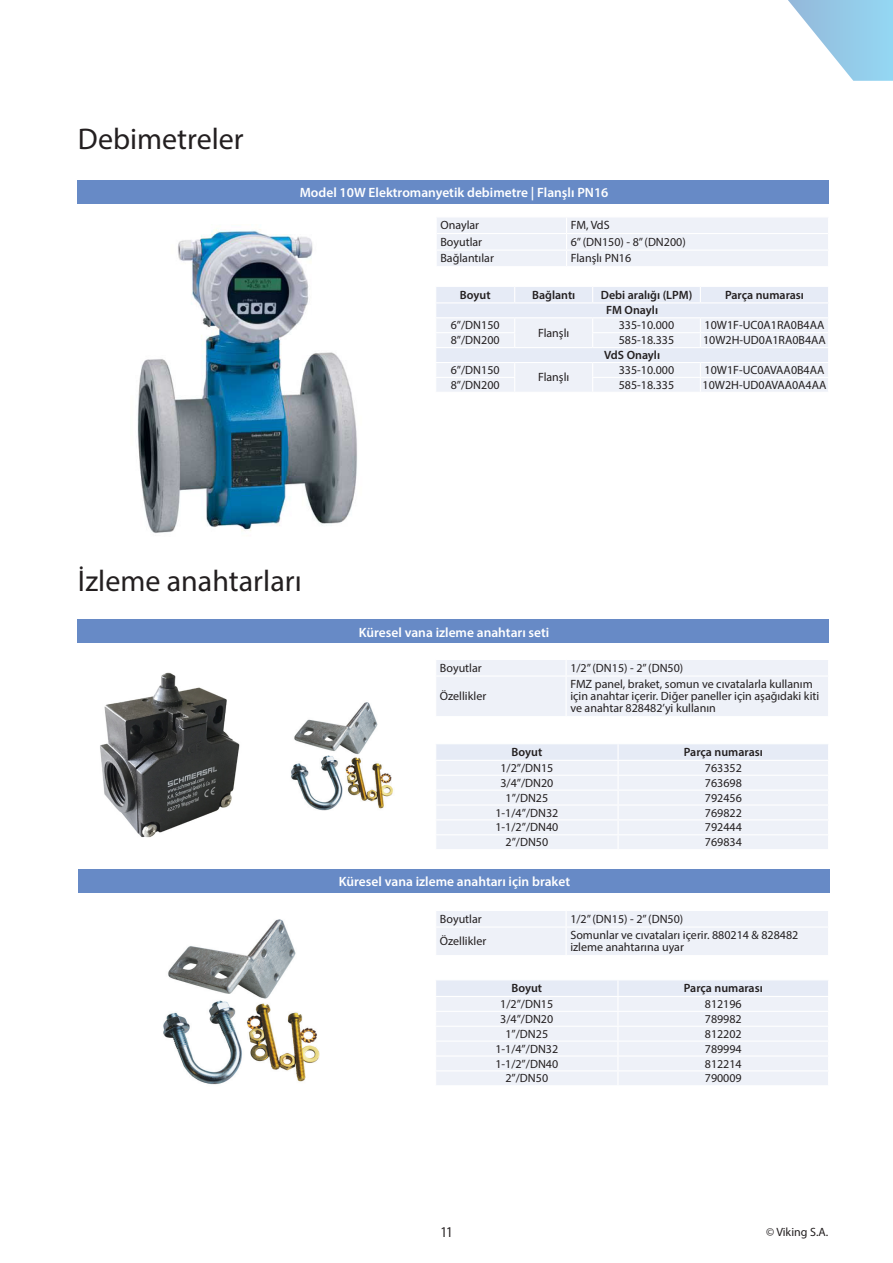
<style>
.page{position:relative;width:893px;height:1263px;background:#fff}
.page>*{position:absolute;margin:0;border:0;box-sizing:border-box;transform-origin:0 0}
.t1{font:30px "Myriad Pro";color:#231f20}
.t2{font:condensed 15px "Myriad Pro";color:#231f20}
.t3{font:600 13.5px "Myriad Pro";color:#fff}
.t4{font:12px/12px "Myriad Pro";color:#231f20}
.t5{font:600 12px "Myriad Pro";color:#231f20}
</style>
<div class="page">
<svg style="left:788px;top:0;width:105px;height:81px"></svg>
<img style="left:137px;top:229px;width:220px;height:304px">
<img style="left:163px;top:919px;width:157px;height:166px">
<img style="left:100px;top:672px;width:140px;height:166px">
<img style="left:291px;top:702px;width:102px;height:109px">
<div style="left:436px;top:287px;width:392px;height:105px;background:#eef1f8"></div>
<hr style="left:592px;top:377px;width:108px;height:1px;background:#fff">
<div style="left:437px;top:218px;width:391px;height:48px;background:#eef1f8"></div>
<hr style="left:437px;top:233px;width:130px;height:1px;background:#fff">
<hr style="left:567px;top:233px;width:261px;height:1px;background:#fff">
<svg style="left:436px;top:744px;width:392px;height:105px;background:#edf1f8"></svg>
<div style="left:436px;top:660px;width:392px;height:56px;background:#eef1f8"></div>
<hr style="left:435px;top:675px;width:131px;height:2px;background:#fff">
<hr style="left:566px;top:675px;width:263px;height:2px;background:#fff">
<hr style="left:566px;top:677px;width:1px;height:39px;background:#fff">
<svg style="left:436px;top:980px;width:392px;height:105px;background:#edf1f8"></svg>
<div style="left:436px;top:911px;width:392px;height:44px;background:#eef1f8"></div>
<div style="left:78px;top:180px;width:751px;height:24px;background:#678ac6"></div>
<div style="left:78px;top:620px;width:751px;height:23px;background:#678ac6"></div>
<div style="left:78px;top:869px;width:751px;height:23px;background:#678ac6"></div>
<p class="t1" style="left:78px;top:120px;width:167px">Debimetreler</p>
<p class="t3" style="left:300px;top:184px;width:310px">Model 10W Elektromanyetik debimetre | Flanşlı PN16</p>
<p class="t4" style="left:440px;top:219px;width:40px">Onaylar</p>
<p class="t4" style="left:571px;top:219px;width:40px">FM, VdS</p>
<p class="t4" style="left:440px;top:236px;width:43px">Boyutlar</p>
<p class="t4" style="left:571px;top:236px;width:116px">6” (DN150) - 8” (DN200)</p>
<p class="t4" style="left:440px;top:252px;width:55px">Bağlantılar</p>
<p class="t4" style="left:571px;top:252px;width:62px">Flanşlı PN16</p>
<p class="t5" style="left:460px;top:287px;width:32px">Boyut</p>
<p class="t5" style="left:532px;top:287px;width:45px">Bağlantı</p>
<p class="t5" style="left:601px;top:287px;width:93px">Debi aralığı (LPM)</p>
<p class="t5" style="left:725px;top:287px;width:80px">Parça numarası</p>
<p class="t5" style="left:606px;top:303px;width:53px">FM Onaylı</p>
<p class="t4" style="left:451px;top:319px;width:50px">6”/DN150</p>
<p class="t4" style="left:538px;top:326px;width:33px">Flanşlı</p>
<p class="t4" style="left:619px;top:319px;width:57px">335-10.000</p>
<p class="t4" style="left:705px;top:319px;width:121px">10W1F-UC0A1RA0B4AA</p>
<p class="t4" style="left:451px;top:334px;width:50px">8”/DN200</p>
<p class="t4" style="left:619px;top:334px;width:57px">585-18.335</p>
<p class="t4" style="left:703px;top:334px;width:124px">10W2H-UD0A1RA0B4AA</p>
<p class="t5" style="left:604px;top:347px;width:57px">VdS Onaylı</p>
<p class="t4" style="left:451px;top:364px;width:50px">6”/DN150</p>
<p class="t4" style="left:538px;top:371px;width:33px">Flanşlı</p>
<p class="t4" style="left:619px;top:364px;width:57px">335-10.000</p>
<p class="t4" style="left:704px;top:364px;width:121px">10W1F-UC0AVAA0B4AA</p>
<p class="t4" style="left:451px;top:379px;width:50px">8”/DN200</p>
<p class="t4" style="left:619px;top:379px;width:57px">585-18.335</p>
<p class="t4" style="left:703px;top:379px;width:125px">10W2H-UD0AVAA0A4AA</p>
<p class="t1" style="left:78px;top:562px;width:225px">İzleme anahtarları</p>
<p class="t3" style="left:359px;top:623px;width:192px">Küresel vana izleme anahtarı seti</p>
<p class="t4" style="left:440px;top:662px;width:43px">Boyutlar</p>
<p class="t4" style="left:570px;top:662px;width:114px">1/2” (DN15) - 2” (DN50)</p>
<p class="t4" style="left:440px;top:690px;width:48px">Özellikler</p>
<p class="t4" style="left:570px;top:678px;width:251px">FMZ panel, braket, somun ve cıvatalarla kullanım için anahtar içerir. Diğer paneller için aşağıdaki kiti ve anahtar 828482’yi kullanın</p>
<p class="t5" style="left:512px;top:744px;width:32px">Boyut</p>
<p class="t5" style="left:684px;top:744px;width:80px">Parça numarası</p>
<p class="t4" style="left:500px;top:762px;width:54px">1/2”/DN15</p>
<p class="t4" style="left:705px;top:762px;width:38px">763352</p>
<p class="t4" style="left:500px;top:776px;width:54px">3/4”/DN20</p>
<p class="t4" style="left:705px;top:776px;width:38px">763698</p>
<p class="t4" style="left:505px;top:791px;width:44px">1”/DN25</p>
<p class="t4" style="left:705px;top:791px;width:38px">792456</p>
<p class="t4" style="left:495px;top:806px;width:64px">1-1/4”/DN32</p>
<p class="t4" style="left:705px;top:806px;width:38px">769822</p>
<p class="t4" style="left:495px;top:821px;width:64px">1-1/2”/DN40</p>
<p class="t4" style="left:705px;top:821px;width:38px">792444</p>
<p class="t4" style="left:505px;top:836px;width:44px">2”/DN50</p>
<p class="t4" style="left:705px;top:836px;width:38px">769834</p>
<p class="t3" style="left:339px;top:873px;width:233px">Küresel vana izleme anahtarı için braket</p>
<p class="t4" style="left:440px;top:912px;width:43px">Boyutlar</p>
<p class="t4" style="left:570px;top:912px;width:114px">1/2” (DN15) - 2” (DN50)</p>
<p class="t4" style="left:440px;top:935px;width:48px">Özellikler</p>
<p class="t4" style="left:570px;top:929px;width:229px">Somunlar ve cıvataları içerir. 880214 &amp; 828482 izleme anahtarına uyar</p>
<p class="t5" style="left:511px;top:980px;width:32px">Boyut</p>
<p class="t5" style="left:684px;top:980px;width:80px">Parça numarası</p>
<p class="t4" style="left:500px;top:998px;width:54px">1/2”/DN15</p>
<p class="t4" style="left:705px;top:998px;width:38px">812196</p>
<p class="t4" style="left:500px;top:1012px;width:54px">3/4”/DN20</p>
<p class="t4" style="left:705px;top:1012px;width:38px">789982</p>
<p class="t4" style="left:505px;top:1027px;width:44px">1”/DN25</p>
<p class="t4" style="left:705px;top:1027px;width:38px">812202</p>
<p class="t4" style="left:495px;top:1042px;width:64px">1-1/4”/DN32</p>
<p class="t4" style="left:705px;top:1042px;width:38px">789994</p>
<p class="t4" style="left:495px;top:1057px;width:64px">1-1/2”/DN40</p>
<p class="t4" style="left:705px;top:1057px;width:38px">812214</p>
<p class="t4" style="left:505px;top:1072px;width:44px">2”/DN50</p>
<p class="t4" style="left:705px;top:1072px;width:38px">790009</p>
<p class="t2" style="left:441px;top:1223px;width:13px">11</p>
<p class="t4" style="left:766px;top:1226px;width:64px">© Viking S.A.</p>
</div>
